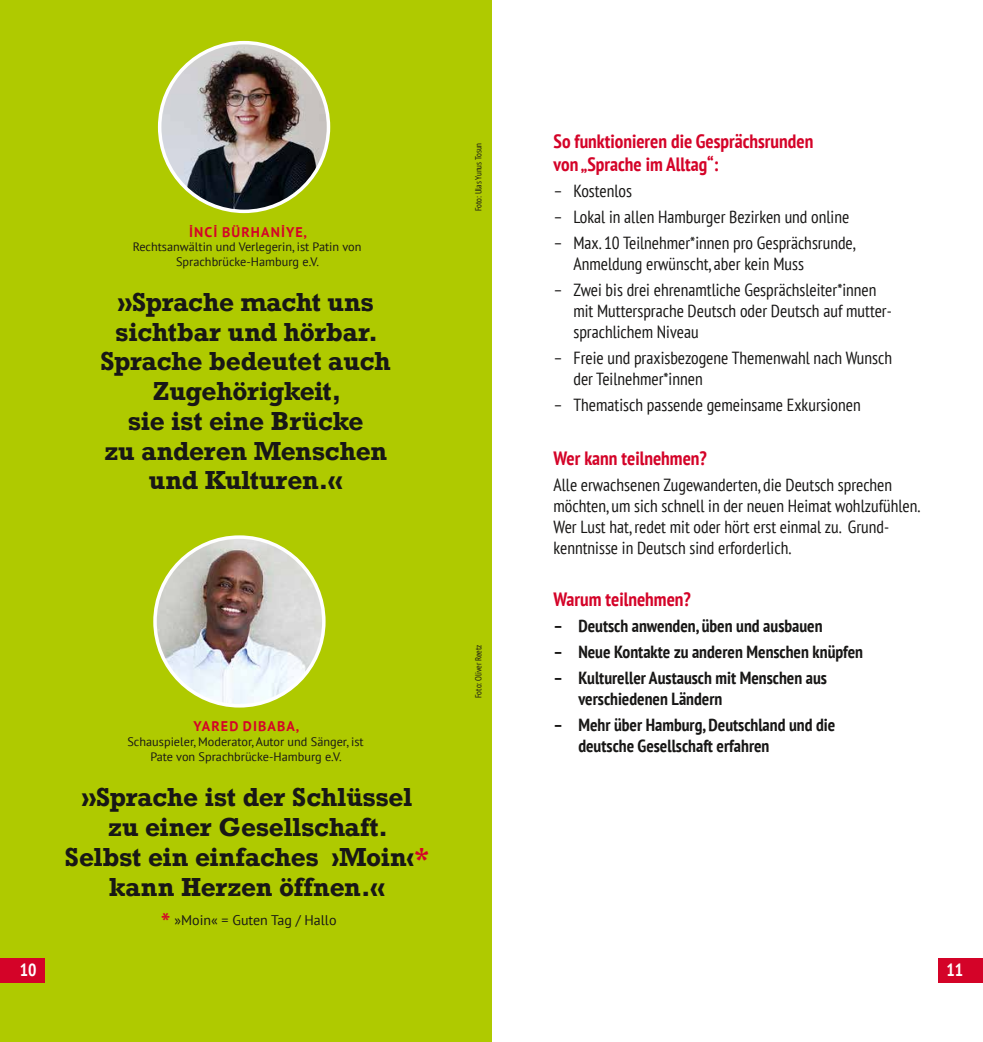
<style>
.page{position:relative;width:983px;height:1042px;background:#fff}
.page>*{position:absolute;margin:0;border:0;box-sizing:border-box;transform-origin:0 0}
.t1{font:700 24.5px/29.8px "Rockwell";letter-spacing:-.01em;color:#181716;text-align:center}
.t2{font:700 condensed 19.25px/23.1px "PT Sans";color:#d40328}
.t3{font:condensed 17.5px/21px "PT Sans";color:#181716}
.t4{font:700 condensed 17.5px/21px "PT Sans";color:#181716}
.t5{font:700 condensed 17.5px "PT Sans";color:#fff}
.t6{font:700 14px "PT Sans";letter-spacing:.08em;color:#d40328}
.t7{font:14px "PT Sans";color:#181716}
.t8{font:12.25px/14.7px "PT Sans";color:#181716;text-align:center}
.t9{font:condensed 8.75px "PT Sans";color:#181716}
.s1{color:#d40328}
.s2{font-size:28px;color:#d40328}
</style>
<div class="page">
<div style="left:0;top:0;width:491px;height:1042px;background:#afca00"></div>
<div style="left:0;top:957px;width:45px;height:25px;background:#d40328"></div>
<div style="left:938px;top:957px;width:44px;height:25px;background:#d40328"></div>
<img style="left:160px;top:43px;width:168px;height:168px;border-radius:84px">
<div style="left:158px;top:41px;width:172px;height:172px;border:4px solid #fff;border-radius:50%"></div>
<img style="left:155px;top:537px;width:169px;height:169px;border-radius:84px">
<div style="left:153px;top:535px;width:172px;height:172px;border:4px solid #fff;border-radius:50%"></div>
<p class="t6" style="left:189px;top:222px;width:119px">İNCİ BÜRHANİYE,</p>
<p class="t8" style="left:133px;top:239px;width:230px">Rechtsanwältin und Verlegerin, ist Patin von<br>Sprachbrücke-Hamburg e.V.</p>
<h1 class="t1" style="left:101px;top:287px;width:292px">»Sprache macht uns sichtbar und hörbar.<br>Sprache bedeutet auch<br>Zugehörigkeit,<br>sie ist eine Brücke<br>zu anderen Menschen und Kulturen.«</h1>
<p class="t9" style="left:472px;top:211px;width:70px;rotate:-90deg">Foto: Ulas Yunus Tosun</p>
<p class="t6" style="left:193px;top:717px;width:107px">YARED DIBABA,</p>
<p class="t8" style="left:127px;top:734px;width:238px">Schauspieler, Moderator, Autor und Sänger, ist<br>Pate von Sprachbrücke-Hamburg e.V.</p>
<h1 class="t1" style="left:65px;top:782px;width:366px">»Sprache ist der Schlüssel zu einer Gesellschaft.<br>Selbst ein einfaches ›Moin‹<span class="s1">* </span>kann Herzen öffnen.«</h1>
<p class="t7" style="left:161px;top:910px;width:177px"><span class="s2">*</span> »Moin« = Guten Tag / Hallo</p>
<p class="t9" style="left:472px;top:698px;width:55px;rotate:-90deg">Foto: Oliver Reetz</p>
<p class="t2" style="left:553px;top:130px;width:261px">So funktionieren die Gesprächsrunden von „Sprache im Alltag“:</p>
<p class="t3" style="left:553px;top:180px;width:80px">– Kostenlos</p>
<p class="t3" style="left:553px;top:206px;width:297px">– Lokal in allen Hamburger Bezirken und online</p>
<p class="t3" style="left:573px;top:232px;width:284px;text-indent:-20px">– Max. 10 Teilnehmer*innen pro Gesprächsrunde,<br>Anmeldung erwünscht, aber kein Muss</p>
<p class="t3" style="left:573px;top:279px;width:320px;text-indent:-20px">– Zwei bis drei ehrenamtliche Gesprächsleiter*innen mit Muttersprache Deutsch oder Deutsch auf mutter&shy;sprachlichem Niveau</p>
<p class="t3" style="left:573px;top:347px;width:320px;text-indent:-20px">– Freie und praxisbezogene Themenwahl nach Wunsch der Teilnehmer*innen</p>
<p class="t3" style="left:553px;top:394px;width:308px">– Thematisch passende gemeinsame Exkursionen</p>
<p class="t2" style="left:553px;top:446px;width:155px">Wer kann teilnehmen?</p>
<p class="t3" style="left:553px;top:474px;width:368px">Alle erwachsenen Zugewanderten, die Deutsch sprechen möchten, um sich schnell in der neuen Heimat wohlzufühlen.<br>Wer Lust hat, redet mit oder hört erst einmal zu. Grund&shy;kenntnisse in Deutsch sind erforderlich.</p>
<p class="t2" style="left:553px;top:587px;width:139px">Warum teilnehmen?</p>
<p class="t4" style="left:553px;top:615px;width:270px">– Deutsch anwenden, üben und ausbauen</p>
<p class="t4" style="left:553px;top:641px;width:311px">– Neue Kontakte zu anderen Menschen knüpfen</p>
<p class="t4" style="left:578px;top:667px;width:250px;text-indent:-25px">– Kultureller Austausch mit Menschen aus verschiedenen Ländern</p>
<p class="t4" style="left:578px;top:714px;width:258px;text-indent:-25px">– Mehr über Hamburg, Deutschland und die deutsche Gesellschaft erfahren</p>
<p class="t5" style="left:20px;top:957px;width:18px">10</p>
<p class="t5" style="left:946px;top:957px;width:18px">11</p>
</div>
